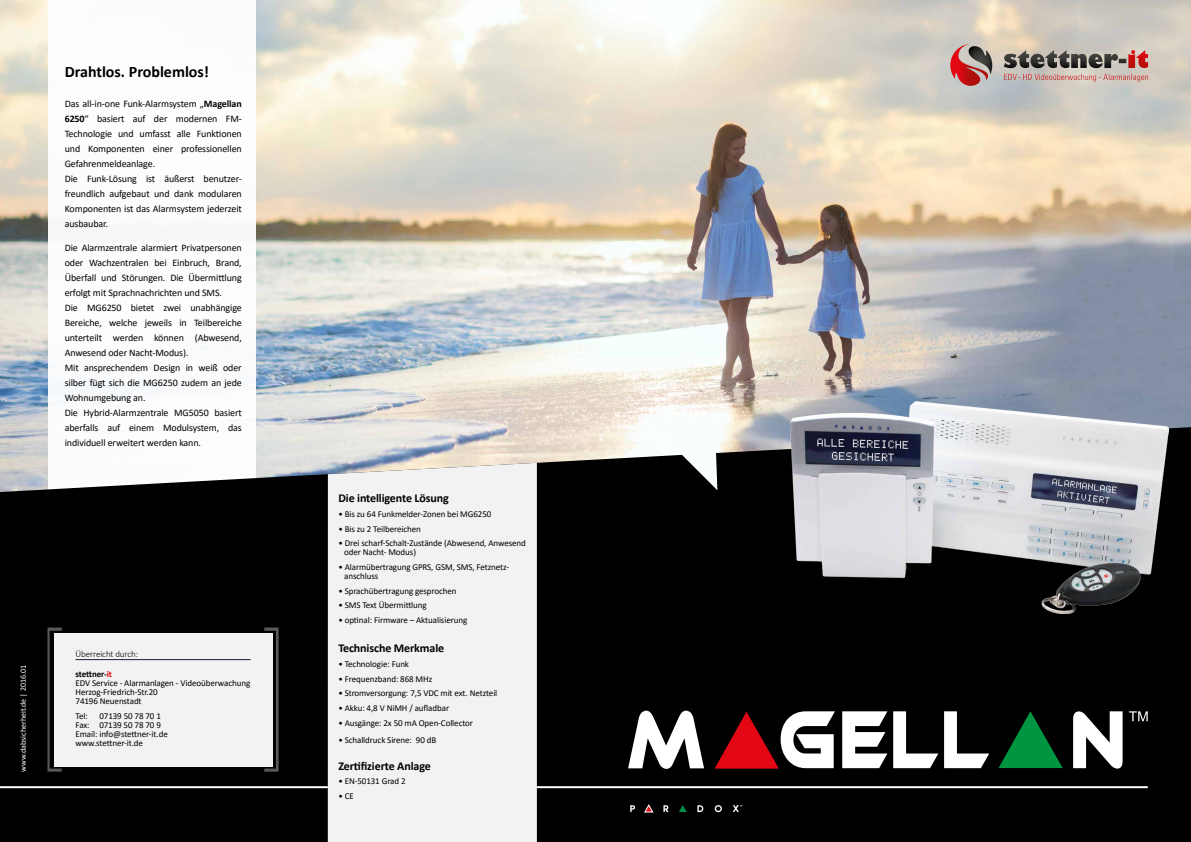
<style>
.page{position:relative;width:1191px;height:842px;background:#fff}
.page>*{position:absolute;margin:0;border:0;box-sizing:border-box;transform-origin:0 0}
.t1{font:700 16px "Calibri";color:#000}
.t2{font:700 12px "Calibri";letter-spacing:-.01em;color:#000}
.t3{font:10px/15px "Calibri";letter-spacing:-.01em;color:#000}
.t4{font:9px/9px "Calibri";letter-spacing:-.01em;color:#000}
.t5{font:300 9px/19.6px "Calibri";letter-spacing:-.01em;color:#000}
.t6{font:8px "Calibri";color:#fff}
.s1{font-weight:700}
.s2{font-weight:700;color:#e30613}
</style>
<div class="page">
<img style="left:0;top:0;width:1191px;height:427px">
<div style="left:48px;top:0;width:208px;height:842px;background:#fff"></div>
<svg style="left:0;top:427px;width:1191px;height:415px;background:#1b1b1b"></svg>
<hr style="left:537px;top:786px;width:610px;height:2px;background:#fff">
<hr style="left:0;top:786px;width:328px;height:2px;background:#fff">
<svg style="left:628px;top:711px;width:76px;height:58px"></svg>
<svg style="left:842px;top:711px;width:45px;height:57px"></svg>
<svg style="left:893px;top:711px;width:45px;height:57px"></svg>
<svg style="left:944px;top:711px;width:45px;height:57px"></svg>
<svg style="left:1073px;top:711px;width:49px;height:57px"></svg>
<svg style="left:998px;top:711px;width:64px;height:57px;background:#004a20"></svg>
<svg style="left:714px;top:711px;width:121px;height:58px"></svg>
<svg style="left:1129px;top:711px;width:18px;height:10px"></svg>
<img style="left:790px;top:401px;width:378px;height:212px">
<div style="left:328px;top:463px;width:209px;height:379px;background:#f2f2f2"></div>
<div style="left:54px;top:633px;width:218px;height:133px;background:#f2f2f2"></div>
<svg style="left:47px;top:627px;width:15px;height:145px"></svg>
<svg style="left:264px;top:627px;width:15px;height:145px"></svg>
<svg style="left:679px;top:805px;width:7px;height:7px"></svg>
<svg style="left:643px;top:804px;width:11px;height:9px"></svg>
<svg style="left:630px;top:805px;width:5px;height:7px"></svg>
<svg style="left:663px;top:805px;width:5px;height:7px"></svg>
<svg style="left:697px;top:805px;width:6px;height:7px"></svg>
<svg style="left:714px;top:805px;width:8px;height:7px"></svg>
<svg style="left:732px;top:805px;width:10px;height:7px"></svg>
<svg style="left:1003px;top:50px;width:145px;height:18px;background:#87736e"></svg>
<svg style="left:1004px;top:74px;width:144px;height:8px"></svg>
<svg style="left:950px;top:44px;width:46px;height:44px;background:#b27a77"></svg>
<hr style="left:76px;top:659px;width:174px;height:1px;background:#151d34">
<h1 class="t1" style="left:65px;top:61px;width:146px">Drahtlos. Problemlos!</h1>
<p class="t3" style="left:65px;top:96px;width:179px">Das all-in-one Funk-Alarmsystem „<span class="s1">Magellan 6250</span>“ basiert auf der modernen FM-Technologie und umfasst alle Funktionen und Komponenten einer professionellen Gefahrenmeldeanlage.<br>Die Funk-Lösung ist äußerst benutzer&shy;freundlich aufgebaut und dank modularen Komponenten ist das Alarmsystem jederzeit ausbaubar.</p>
<p class="t3" style="left:65px;top:240px;width:179px">Die Alarmzentrale alarmiert Privatpersonen oder Wachzentralen bei Einbruch, Brand, Überfall und Störungen. Die Übermittlung erfolgt mit Sprachnachrichten und SMS.<br>Die MG6250 bietet zwei unabhängige Bereiche, welche jeweils in Teilbereiche unterteilt werden können (Abwesend, Anwesend oder Nacht-Modus).<br>Mit ansprechendem Design in weiß oder silber fügt sich die MG6250 zudem an jede Wohnumgebung an.<br>Die Hybrid-Alarmzentrale MG5050 basiert aberfalls auf einem Modulsystem, das individuell erweitert werden kann.</p>
<p class="t6" style="left:18px;top:772px;width:108px;rotate:-90deg">www.dabsicherheit.de | 2016.01</p>
<p class="t5" style="left:76px;top:644px;width:64px">Überreicht durch: <span class="s1">stettner-</span><span class="s2">it</span></p>
<p class="t4" style="left:76px;top:678px;width:176px">EDV Service - Alarmanlagen - Videoüberwachung<br>Herzog-Friedrich-Str.20<br>74196 Neuenstadt</p>
<p class="t4" style="left:76px;top:711px;width:14px">Tel:</p>
<p class="t4" style="left:76px;top:711px;width:94px;text-indent:24px">07139 50 78 70 1<br>Fax: 07139 50 78 70 9<br>Email: info@stettner-it.de www.stettner-it.de</p>
<p class="t2" style="left:338px;top:490px;width:112px">Die intelligente Lösung</p>
<p class="t4" style="left:338px;top:509px;width:154px">• Bis zu 64 Funkmelder-Zonen bei MG6250</p>
<p class="t4" style="left:338px;top:524px;width:84px">• Bis zu 2 Teilbereichen</p>
<p class="t4" style="left:344px;top:538px;width:183px;text-indent:-6px">• Drei scharf-Schalt-Zustände (Abwesend, Anwesend oder Nacht- Modus)</p>
<p class="t4" style="left:344px;top:562px;width:167px;text-indent:-6px">• Alarmübertragung GPRS, GSM, SMS, Fetznetz&shy;anschluss</p>
<p class="t4" style="left:338px;top:586px;width:120px">• Sprachübertragung gesprochen</p>
<p class="t4" style="left:338px;top:600px;width:90px">• SMS Text Übermittlung</p>
<p class="t4" style="left:338px;top:615px;width:130px">• optinal: Firmware – Aktualisierung</p>
<p class="t2" style="left:338px;top:640px;width:107px">Technische Merkmale</p>
<p class="t4" style="left:338px;top:659px;width:72px">• Technologie: Funk</p>
<p class="t4" style="left:338px;top:674px;width:95px">• Frequenzband: 868 MHz</p>
<p class="t4" style="left:338px;top:688px;width:160px">• Stromversorgung: 7,5 VDC mit ext. Netzteil</p>
<p class="t4" style="left:338px;top:703px;width:112px">• Akku: 4,8 V NiMH / aufladbar</p>
<p class="t4" style="left:338px;top:718px;width:136px">• Ausgänge: 2x 50 mA Open-Collector</p>
<p class="t4" style="left:338px;top:735px;width:99px">• Schalldruck Sirene: 90 dB</p>
<p class="t2" style="left:338px;top:757px;width:94px">Zertifizierte Anlage</p>
<p class="t4" style="left:338px;top:777px;width:69px">• EN-50131 Grad 2</p>
<p class="t4" style="left:338px;top:791px;width:17px">• CE</p>
</div>
